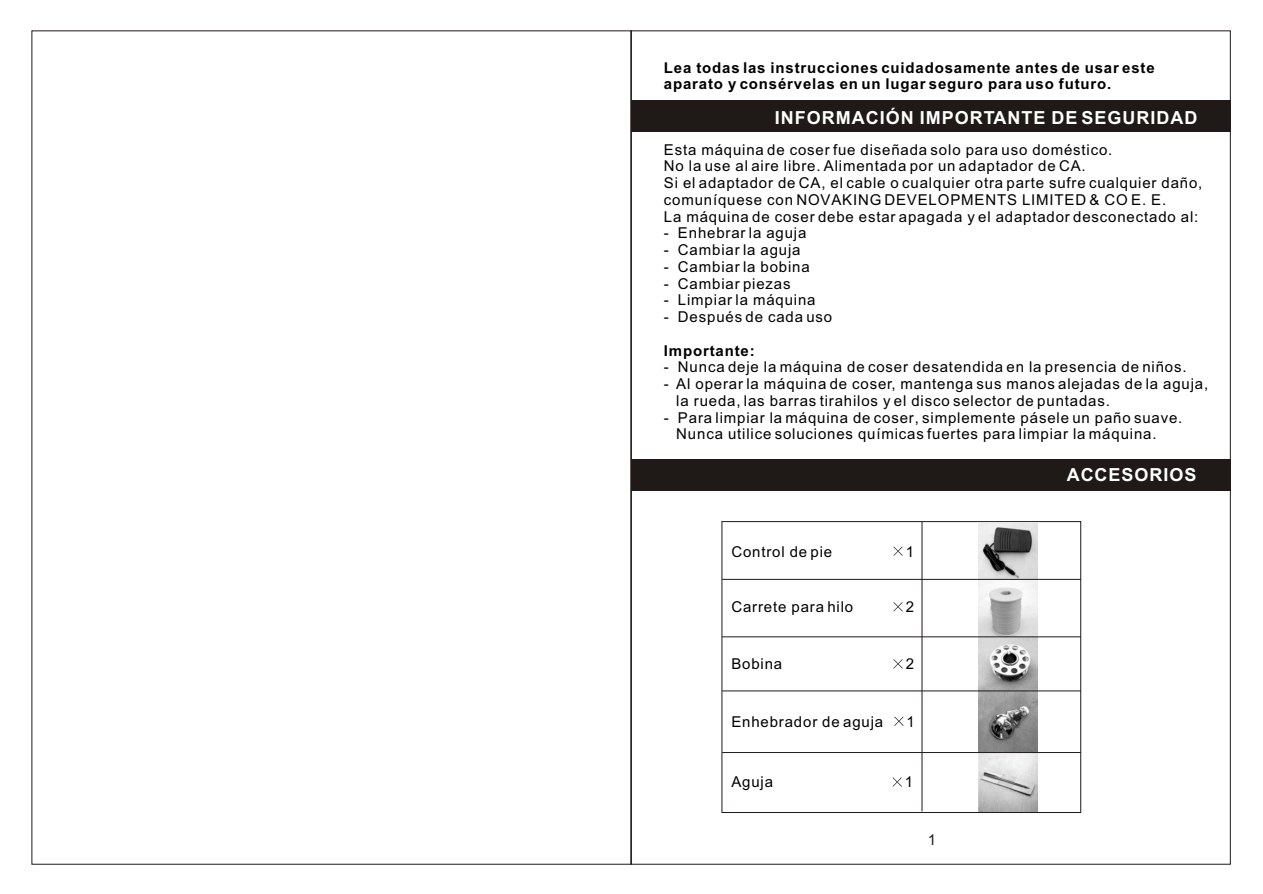
<style>
.page{position:relative;width:1263px;height:894px;background:#fff}
.page>*{position:absolute;margin:0;border:0;box-sizing:border-box;transform-origin:0 0}
.t1{font:700 18px "Arial TUR";letter-spacing:.055em;color:#fff}
.t2{font:15px/16.8px "Arial TUR";letter-spacing:.055em;color:#000}
.t3{font:700 15px/16.8px "Arial TUR";letter-spacing:.055em;color:#000}
.t4{font:15px "Arial";color:#1f1a17}
</style>
<div class="page">
<div style="left:722px;top:521px;width:359px;height:292px;border:1px solid #1f1a17"></div>
<div style="left:631px;top:100px;width:599px;height:31px;background:#1f1a17"></div>
<div style="left:631px;top:459px;width:599px;height:32px;background:#1f1a17"></div>
<img style="left:978px;top:523px;width:60px;height:289px">
<hr style="left:722px;top:579px;width:359px;height:1px;background:#1f1a17">
<hr style="left:722px;top:636px;width:359px;height:1px;background:#1f1a17">
<hr style="left:722px;top:691px;width:359px;height:1px;background:#1f1a17">
<hr style="left:722px;top:752px;width:359px;height:1px;background:#1f1a17">
<hr style="left:922px;top:522px;width:1px;height:289px;background:#1f1a17">
<svg style="left:893px;top:546px;width:10px;height:10px"></svg>
<svg style="left:893px;top:777px;width:9px;height:10px"></svg>
<svg style="left:894px;top:717px;width:10px;height:9px"></svg>
<svg style="left:893px;top:659px;width:10px;height:10px"></svg>
<svg style="left:893px;top:602px;width:10px;height:9px"></svg>
<p class="t3" style="left:664px;top:60px;width:492px">Lea todas las instrucciones cuidadosamente antes de usar este aparato y consérvelas en un lugar seguro para uso futuro.</p>
<p class="t1" style="left:775px;top:110px;width:424px">INFORMACIÓN IMPORTANTE DE SEGURIDAD</p>
<p class="t2" style="left:664px;top:142px;width:540px">Esta máquina de coser fue diseñada solo para uso doméstico.<br>No la use al aire libre. Alimentada por un adaptador de CA.<br>Si el adaptador de CA, el cable o cualquier otra parte sufre cualquier daño, comuníquese con NOVAKING DEVELOPMENTS LIMITED &amp; CO E. E.<br>La máquina de coser debe estar apagada y el adaptador desconectado al:</p>
<p class="t2" style="left:664px;top:226px;width:144px">- Enhebrar la aguja</p>
<p class="t2" style="left:664px;top:243px;width:138px">- Cambiar la aguja</p>
<p class="t2" style="left:664px;top:260px;width:147px">- Cambiar la bobina</p>
<p class="t2" style="left:664px;top:276px;width:128px">- Cambiar piezas</p>
<p class="t2" style="left:664px;top:293px;width:153px">- Limpiar la máquina</p>
<p class="t2" style="left:664px;top:310px;width:170px">- Después de cada uso</p>
<p class="t3" style="left:664px;top:343px;width:92px">Importante:</p>
<p class="t2" style="left:664px;top:360px;width:524px">- Nunca deje la máquina de coser desatendida en la presencia de niños.</p>
<p class="t2" style="left:676px;top:377px;width:533px;text-indent:-13px">- Al operar la máquina de coser, mantenga sus manos alejadas de la aguja, la rueda, las barras tirahilos y el disco selector de puntadas.</p>
<p class="t2" style="left:676px;top:410px;width:508px;text-indent:-13px">- Para limpiar la máquina de coser, simplemente pásele un paño suave.<br>Nunca utilice soluciones químicas fuertes para limpiar la máquina.</p>
<p class="t2" style="left:731px;top:544px;width:102px">Control de pie</p>
<p class="t2" style="left:906px;top:544px;width:10px">1</p>
<p class="t2" style="left:731px;top:600px;width:123px">Carrete para hilo</p>
<p class="t2" style="left:906px;top:600px;width:10px">2</p>
<p class="t2" style="left:731px;top:657px;width:52px">Bobina</p>
<p class="t2" style="left:906px;top:657px;width:10px">2</p>
<p class="t2" style="left:731px;top:714px;width:153px">Enhebrador de aguja</p>
<p class="t2" style="left:907px;top:714px;width:10px">1</p>
<p class="t2" style="left:731px;top:775px;width:43px">Aguja</p>
<p class="t2" style="left:905px;top:775px;width:10px">1</p>
<p class="t4" style="left:928px;top:834px;width:10px">1</p>
<p class="t1" style="left:1067px;top:468px;width:131px">ACCESORIOS</p>
</div>
